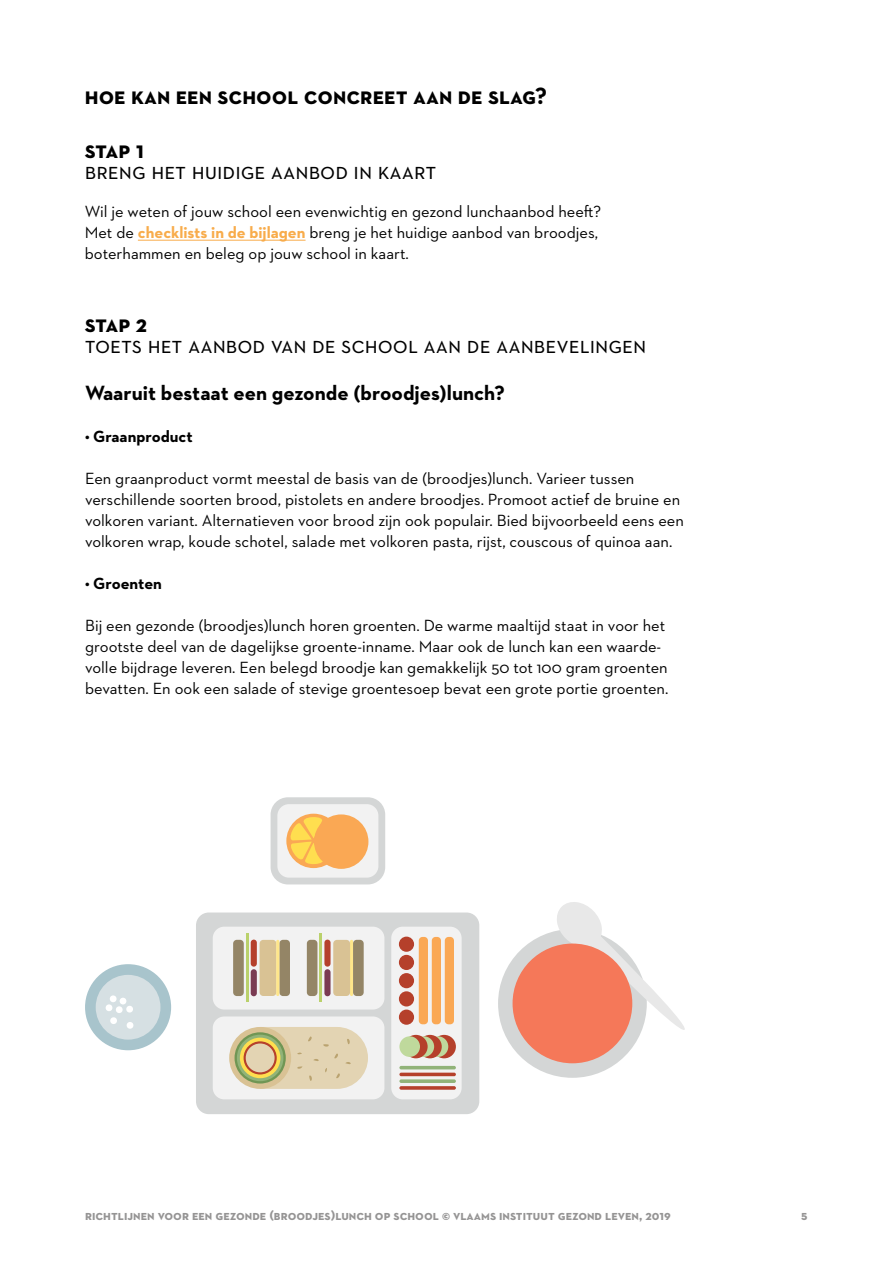
<style>
.page{position:relative;width:893px;height:1263px;background:#fff}
.page>*{position:absolute;margin:0;border:0;box-sizing:border-box;transform-origin:0 0}
.t1{font:24px "Neutraface 2 Text";color:#000}
.t2{font:700 24px "Neutraface 2 Text";color:#000}
.t3{font:700 21px "Neutraface 2 Text";color:#000}
.t4{font:16.5px/21px "Neutraface 2 Text";color:#000}
.t5{font:700 16.5px "Neutraface 2 Text";color:#000}
.t6{font:700 13.5px "Neutraface 2 Text";color:#959494}
.s1{font-weight:700;color:#f8ac4b}
</style>
<div class="page">
<hr style="left:138px;top:240px;width:168px;height:1px;background:#f8ac4b">
<div style="left:196px;top:912px;width:283px;height:202px;background:#d4d6d6;border-radius:13px"></div>
<div style="left:213px;top:1016px;width:171px;height:83px;background:#f2f2f2;border-radius:12px"></div>
<div style="left:213px;top:927px;width:171px;height:82px;background:#f2f2f2;border-radius:12px"></div>
<div style="left:391px;top:927px;width:71px;height:172px;background:#f2f2f2;border-radius:12px"></div>
<div style="left:233px;top:940px;width:11px;height:56px;background:#948566;border-radius:4px"></div>
<hr style="left:246px;top:934px;width:2px;height:68px;background:#bad16b">
<div style="left:260px;top:940px;width:16px;height:56px;background:#d9c294;border-radius:4px"></div>
<div style="left:251px;top:969px;width:6px;height:27px;background:#7a3b52;border-radius:3px"></div>
<div style="left:251px;top:939px;width:6px;height:28px;background:#b5402b;border-radius:3px"></div>
<div style="left:279px;top:940px;width:11px;height:56px;background:#948566;border-radius:4px"></div>
<hr style="left:276px;top:940px;width:3px;height:56px;background:#ffe68a;border-radius:2px">
<hr style="left:350px;top:940px;width:3px;height:56px;background:#ffe68a;border-radius:2px">
<div style="left:307px;top:940px;width:10px;height:56px;background:#948566;border-radius:4px"></div>
<hr style="left:320px;top:934px;width:2px;height:68px;background:#bad16b">
<div style="left:333px;top:940px;width:17px;height:56px;background:#d9c294;border-radius:4px"></div>
<div style="left:324px;top:969px;width:7px;height:27px;background:#7a3b52;border-radius:3px"></div>
<div style="left:324px;top:939px;width:7px;height:28px;background:#b5402b;border-radius:3px"></div>
<div style="left:353px;top:940px;width:11px;height:56px;background:#948566;border-radius:4px"></div>
<hr style="left:399px;top:1066px;width:57px;height:3px;background:#91b378;border-radius:2px">
<hr style="left:399px;top:1073px;width:57px;height:3px;background:#b5402b;border-radius:2px">
<svg style="left:399px;top:1079px;width:57px;height:4px"></svg>
<svg style="left:399px;top:1086px;width:57px;height:4px"></svg>
<div style="left:445px;top:937px;width:9px;height:87px;background:#faa854;border-radius:4px"></div>
<div style="left:432px;top:937px;width:9px;height:87px;background:#faa854;border-radius:4px"></div>
<div style="left:419px;top:937px;width:9px;height:87px;background:#faa854;border-radius:4px"></div>
<div style="left:399px;top:1009px;width:15px;height:16px;background:#b5402b;border-radius:50%"></div>
<div style="left:399px;top:991px;width:15px;height:15px;background:#b5402b;border-radius:50%"></div>
<div style="left:399px;top:973px;width:15px;height:15px;background:#b5402b;border-radius:50%"></div>
<div style="left:399px;top:955px;width:15px;height:15px;background:#b5402b;border-radius:50%"></div>
<div style="left:399px;top:936px;width:15px;height:16px;background:#b5402b;border-radius:50%"></div>
<div style="left:432px;top:1035px;width:24px;height:23px;background:#b5402b;border-radius:50%"></div>
<div style="left:428px;top:1036px;width:20px;height:21px;background:#bfd99c;border-radius:50%"></div>
<div style="left:418px;top:1035px;width:24px;height:23px;background:#b5402b;border-radius:50%"></div>
<div style="left:414px;top:1036px;width:20px;height:21px;background:#bfd99c;border-radius:50%"></div>
<div style="left:404px;top:1035px;width:24px;height:23px;background:#b5402b;border-radius:50%"></div>
<div style="left:399px;top:1036px;width:21px;height:21px;background:#bfd99c;border-radius:50%"></div>
<svg style="left:229px;top:1027px;width:62px;height:62px"></svg>
<svg style="left:235px;top:1032px;width:51px;height:51px"></svg>
<svg style="left:237px;top:1035px;width:46px;height:46px"></svg>
<svg style="left:240px;top:1038px;width:40px;height:40px"></svg>
<svg style="left:244px;top:1041px;width:33px;height:33px"></svg>
<div style="left:246px;top:1043px;width:29px;height:29px;background:#e3d4b3;border-radius:50%"></div>
<svg style="left:260px;top:1027px;width:108px;height:62px;background:#ddcfaa"></svg>
<div style="left:85px;top:964px;width:86px;height:86px;background:#a8c4cc;border-radius:50%"></div>
<div style="left:96px;top:975px;width:64px;height:64px;background:#d6e0e3;border-radius:50%"></div>
<svg style="left:105px;top:995px;width:29px;height:34px"></svg>
<div style="left:271px;top:797px;width:114px;height:87px;background:#d4d6d6;border-radius:17px"></div>
<div style="left:277px;top:804px;width:101px;height:74px;background:#f2f2f2;border-radius:12px"></div>
<div style="left:286px;top:814px;width:55px;height:54px;background:#faa854;border-radius:50%"></div>
<svg style="left:289px;top:817px;width:39px;height:47px"></svg>
<div style="left:314px;top:814px;width:54px;height:55px;background:#faa854;border-radius:50%"></div>
<div style="left:498px;top:929px;width:149px;height:149px;background:#d4d6d6;border-radius:50%"></div>
<svg style="left:557px;top:902px;width:128px;height:133px"></svg>
<div style="left:513px;top:943px;width:119px;height:120px;background:#f57859;border-radius:50%"></div>
<h1 class="t2" style="left:85px;top:80px;width:464px">hoe kan een school concreet aan de slag?</h1>
<h1 class="t2" style="left:85px;top:134px;width:61px">stap 1</h1>
<h1 class="t1" style="left:85px;top:156px;width:353px">breng het huidige aanbod in kaart</h1>
<p class="t4" style="left:85px;top:201px;width:518px">Wil je weten of jouw school een evenwichtig en gezond lunchaanbod heeft?<br>Met de <span class="s1">checklists in de bijlagen</span> breng je het huidige aanbod van broodjes, boterhammen en beleg op jouw school in kaart.</p>
<h1 class="t2" style="left:85px;top:308px;width:64px">stap 2</h1>
<h1 class="t1" style="left:85px;top:330px;width:563px">toets het aanbod van de school aan de aanbevelingen</h1>
<p class="t3" style="left:85px;top:379px;width:421px">Waaruit bestaat een gezonde (broodjes)lunch?</p>
<p class="t5" style="left:85px;top:426px;width:109px">• Graanproduct</p>
<p class="t4" style="left:85px;top:467px;width:600px">Een graanproduct vormt meestal de basis van de (broodjes)lunch. Varieer tussen verschillende soorten brood, pistolets en andere broodjes. Promoot actief de bruine en volkoren variant. Alternatieven voor brood zijn ook populair. Bied bijvoorbeeld eens een volkoren wrap, koude schotel, salade met volkoren pasta, rijst, couscous of quinoa aan.</p>
<p class="t5" style="left:85px;top:573px;width:78px">• Groenten</p>
<p class="t4" style="left:85px;top:614px;width:585px">Bij een gezonde (broodjes)lunch horen groenten. De warme maaltijd staat in voor het grootste deel van de dagelijkse groente-inname. Maar ook de lunch kan een waarde&shy;volle bijdrage leveren. Een belegd broodje kan gemakkelijk 50 tot 100 gram groenten bevatten. En ook een salade of stevige groentesoep bevat een grote portie groenten.</p>
<p class="t6" style="left:85px;top:1207px;width:587px">richtlijnen voor een gezonde (broodjes)lunch op school © vlaams instituut gezond leven, 2019</p>
<p class="t6" style="left:801px;top:1207px;width:8px">5</p>
</div>
